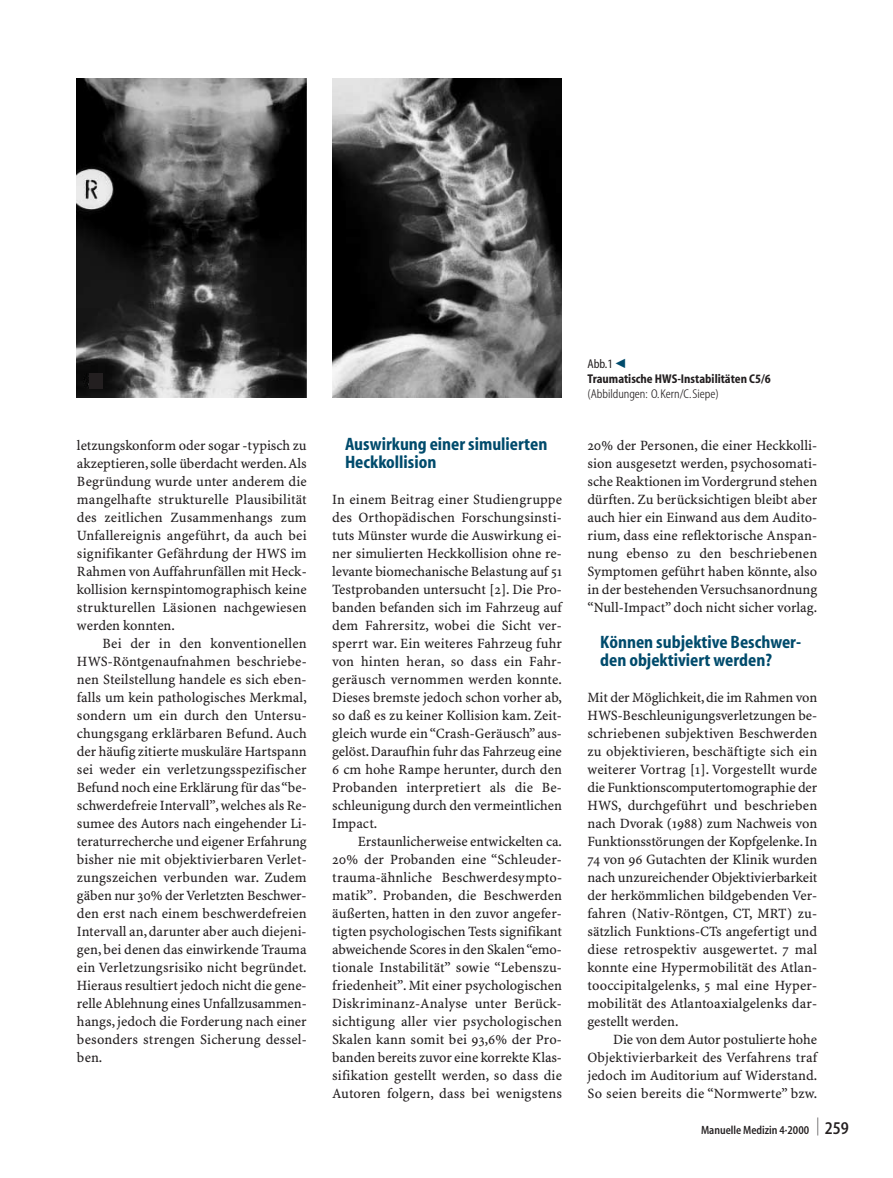
<style>
.page{position:relative;width:893px;height:1178px;background:#fff}
.page>*{position:absolute;margin:0;border:0;box-sizing:border-box;transform-origin:0 0}
.t1{font:18px/18px "Myriad MM 700 400";color:#004b6c}
.t2{font:14.25px/18px "S Minion Plus";letter-spacing:.005em;color:#231f20;text-align:justify}
.t3{font:12.75px "Myriad MM 700 400";color:#231f20}
.t4{font:12.75px "Myriad MM 280 400";color:#231f20}
.t5{font:12.75px "Myriad MM 400 400";color:#231f20}
.t6{font:600 12px "Myriad";color:#231f20}
.s1{font-family:"Mathematical Pi Six";color:#004b6c}
.s2{font-family:"Myriad MM 530 400";font-weight:400;font-size:18px}
</style>
<div class="page">
<img style="left:77px;top:79px;width:230px;height:319px">
<img style="left:332px;top:79px;width:230px;height:319px">
<div style="left:89px;top:373px;width:14px;height:15px;background:#231f20"></div>
<p class="t2" style="left:77px;top:437px;width:231px">letzungskonform oder sogar -typisch zu akzeptieren,solle überdacht werden.Als Begründung wurde unter anderem die mangelhafte strukturelle Plausibilität des zeitlichen Zusammenhangs zum Unfallereignis angeführt, da auch bei signifikanter Gefährdung der HWS im Rahmen von Auffahrunfällen mit Heck&shy;kollision kernspintomographisch keine strukturellen Läsionen nachgewiesen werden konnten.</p>
<p class="t2" style="left:77px;top:635px;width:231px;text-indent:26px">Bei der in den konventionellen HWS-Röntgenaufnahmen beschriebe&shy;nen Steilstellung handele es sich eben&shy;falls um kein pathologisches Merkmal, sondern um ein durch den Untersu&shy;chungsgang erklärbaren Befund. Auch der häufig zitierte muskuläre Hartspann sei weder ein verletzungsspezifischer Befund noch eine Erklärung für das “be&shy;schwerdefreie Intervall”,welches als Re&shy;sumee des Autors nach eingehender Li&shy;teraturrecherche und eigener Erfahrung bisher nie mit objektivierbaren Verlet&shy;zungszeichen verbunden war. Zudem gäben nur 30% der Verletzten Beschwer&shy;den erst nach einem beschwerdefreien Intervall an,darunter aber auch diejeni&shy;gen,bei denen das einwirkende Trauma ein Verletzungsrisiko nicht begründet.<br>Hieraus resultiert jedoch nicht die gene&shy;relle Ablehnung eines Unfallzusammen&shy;hangs,jedoch die Forderung nach einer besonders strengen Sicherung dessel&shy;ben.</p>
<p class="t1" style="left:345px;top:436px;width:204px">Auswirkung einer simulierten<br>Heckkollision</p>
<p class="t2" style="left:332px;top:491px;width:231px">In einem Beitrag einer Studiengruppe des Orthopädischen Forschungsinsti&shy;tuts Münster wurde die Auswirkung ei&shy;ner simulierten Heckkollision ohne re&shy;levante biomechanische Belastung auf 51<br>Testprobanden untersucht [2]. Die Pro&shy;banden befanden sich im Fahrzeug auf dem Fahrersitz, wobei die Sicht ver&shy;sperrt war. Ein weiteres Fahrzeug fuhr von hinten heran, so dass ein Fahr&shy;geräusch vernommen werden konnte.<br>Dieses bremste jedoch schon vorher ab, so daß es zu keiner Kollision kam. Zeit&shy;gleich wurde ein “Crash-Geräusch” aus&shy;gelöst.Daraufhin fuhr das Fahrzeug eine 6 cm hohe Rampe herunter, durch den Probanden interpretiert als die Be&shy;schleunigung durch den vermeintlichen Impact.</p>
<p class="t2" style="left:332px;top:833px;width:231px;text-indent:26px">Erstaunlicherweise entwickelten ca.<br>20% der Probanden eine “Schleuder&shy;trauma-ähnliche Beschwerdesympto&shy;matik”. Probanden, die Beschwerden äußerten, hatten in den zuvor angefer&shy;tigten psychologischen Tests signifikant abweichende Scores in den Skalen “emo&shy;tionale Instabilität” sowie “Lebenszu&shy;friedenheit”. Mit einer psychologischen Diskriminanz-Analyse unter Berück&shy;sichtigung aller vier psychologischen Skalen kann somit bei 93,6% der Pro&shy;banden bereits zuvor eine korrekte Klas&shy;sifikation gestellt werden, so dass die Autoren folgern, dass bei wenigstens</p>
<p class="t5" style="left:587px;top:359px;width:40px">Abb.1 <span class="s1">-</span></p>
<p class="t3" style="left:587px;top:374px;width:185px">Traumatische HWS-Instabilitäten C5/6</p>
<p class="t4" style="left:587px;top:389px;width:133px">(Abbildungen: O.Kern/C.Siepe)</p>
<p class="t2" style="left:587px;top:437px;width:231px">20% der Personen, die einer Heckkolli&shy;sion ausgesetzt werden, psychosomati&shy;sche Reaktionen im Vordergrund stehen dürften. Zu berücksichtigen bleibt aber auch hier ein Einwand aus dem Audito&shy;rium, dass eine reflektorische Anspan&shy;nung ebenso zu den beschriebenen Symptomen geführt haben könnte, also in der bestehenden Versuchsanordnung “Null-Impact” doch nicht sicher vorlag.</p>
<p class="t1" style="left:600px;top:634px;width:202px">Können subjektive Beschwer&shy;den objektiviert werden?</p>
<p class="t2" style="left:587px;top:689px;width:231px">Mit der Möglichkeit,die im Rahmen von HWS-Beschleunigungsverletzungen be&shy;schriebenen subjektiven Beschwerden zu objektivieren, beschäftigte sich ein weiterer Vortrag [1]. Vorgestellt wurde die Funktionscomputertomographie der HWS, durchgeführt und beschrieben nach Dvorak (1988) zum Nachweis von Funktionsstörungen der Kopfgelenke.In 74 von 96 Gutachten der Klinik wurden nach unzureichender Objektivierbarkeit der herkömmlichen bildgebenden Ver&shy;fahren (Nativ-Röntgen, CT, MRT) zu&shy;sätzlich Funktions-CTs angefertigt und diese retrospektiv ausgewertet. 7 mal konnte eine Hypermobilität des Atlan&shy;tooccipitalgelenks, 5 mal eine Hyper&shy;mobilität des Atlantoaxialgelenks dar&shy;gestellt werden.</p>
<p class="t2" style="left:587px;top:1031px;width:231px;text-indent:26px">Die von dem Autor postulierte hohe Objektivierbarkeit des Verfahrens traf jedoch im Auditorium auf Widerstand.<br>So seien bereits die “Normwerte” bzw.</p>
<p class="t6" style="left:701px;top:1125px;width:149px">Manuelle Medizin 4·2000 <sup>|</sup> <span class="s2">259</span></p>
</div>
